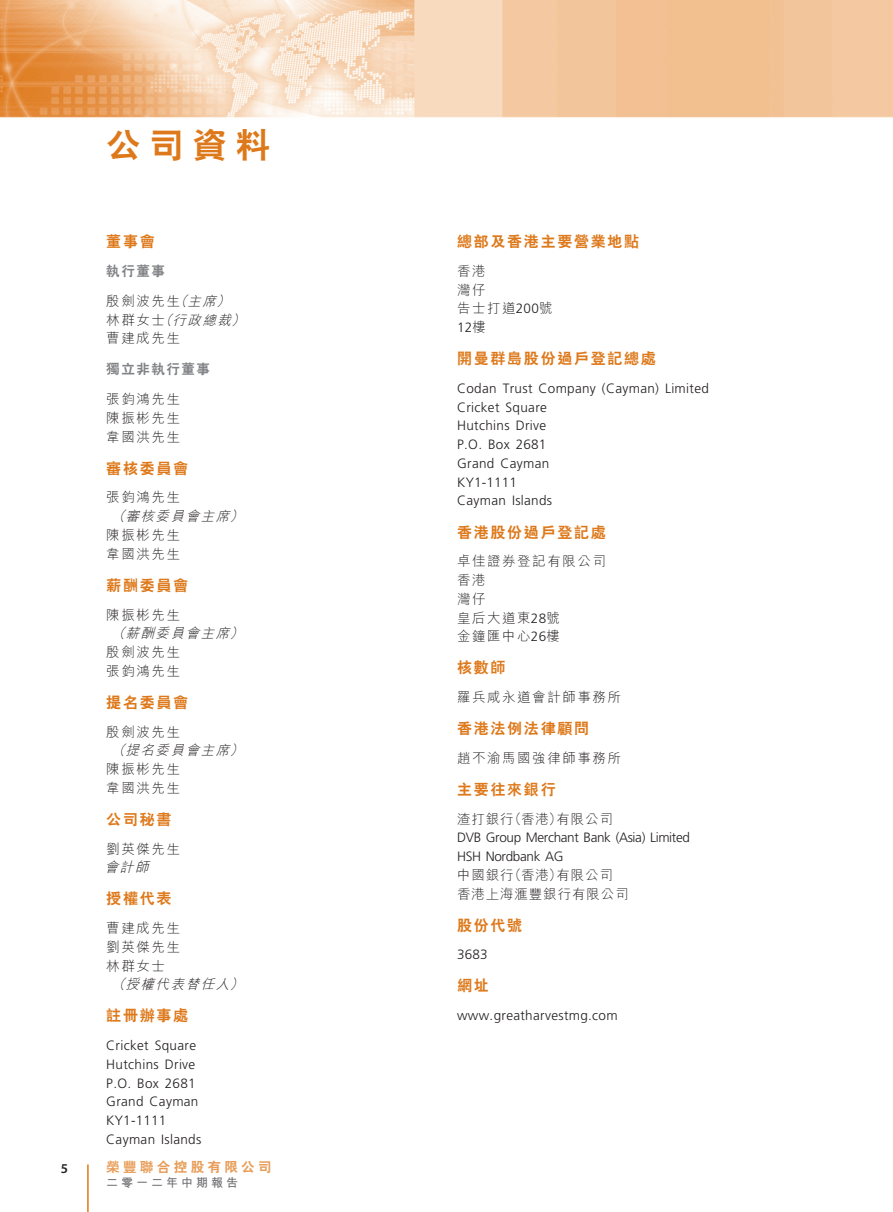
<style>
.page{position:relative;width:893px;height:1212px;background:#fff}
.page>*{position:absolute;margin:0;border:0;box-sizing:border-box;transform-origin:0 0}
.t1{font:800 34.5px "C Hei 2 HK";color:#de791b}
._04___H2{font:800 15px "C Hei 2 HK";letter-spacing:.115em;color:#de791b}
._11_P0{font:300 13.5px/18.8px "Frutiger LT Std";letter-spacing:.025em;color:#231f20}
._11_P0-2{font:300 13.5px/18.8px "M Hei HK";letter-spacing:.115em;color:#231f20}
._11_P0-3{font:300 13.5px/18.8px "Frutiger LT Std";letter-spacing:-.025em;color:#231f20}
._11_P0-4{font:italic 300 13.5px "M Hei HK";color:#231f20}
._05_____H3{font:800 13.5px "C Hei 2 HK";letter-spacing:.115em;color:#808285}
.t2{font:800 13.5px "C Hei 2 HK";letter-spacing:.25em;color:#e89c57}
.t3{font:600 13.5px "Myriad Pro";color:#231f20}
.t4{font:700 12px "M Hei HK";letter-spacing:.25em;color:#6c6d70}
.s1{font-style:italic}
.s2{font-family:"Frutiger LT Std"}
.s3{font-family:"M Hei HK"}
</style>
<div class="page">
<img style="left:0;top:0;width:893px;height:118px">
<hr style="left:87px;top:1164px;width:2px;height:48px;background:#de791b">
<p class="t3" style="left:61px;top:1160px;width:9px">5</p>
<p class="t1" style="left:106px;top:123px;width:165px">公司資料</p>
<p class="_04___H2" style="left:106px;top:232px;width:50px">董事會</p>
<p class="_05_____H3" style="left:106px;top:262px;width:60px">執行董事</p>
<p class="_11_P0-2" style="left:106px;top:291px;width:101px">殷劍波先生<span class="s1">主</span></p>
<p class="_11_P0-4" style="left:174px;top:291px;width:20px">（</p>
<p class="_11_P0-4" style="left:216px;top:291px;width:20px">(</p>
<p class="_11_P0-4" style="left:202px;top:291px;width:20px">席</p>
<p class="_11_P0-4" style="left:159px;top:310px;width:20px">（</p>
<p class="_11_P0-2" style="left:106px;top:329px;width:75px">曹建成先生</p>
<p class="_05_____H3" style="left:106px;top:360px;width:105px">獨立非執行董事</p>
<p class="_11_P0-2" style="left:106px;top:389px;width:75px">張鈞鴻先生</p>
<p class="_11_P0-2" style="left:106px;top:408px;width:75px">陳振彬先生</p>
<p class="_11_P0-2" style="left:106px;top:427px;width:75px">韋國洪先生</p>
<p class="_04___H2" style="left:106px;top:458px;width:83px">審核委員會</p>
<p class="_11_P0-2" style="left:126px;top:488px;width:56px;text-indent:-19px">張鈞鴻先生<span class="s1">審核委</span></p>
<p class="_11_P0-2" style="left:106px;top:310px;width:60px">林群女士</p>
<p class="_11_P0-4" style="left:231px;top:310px;width:20px">(</p>
<p class="_11_P0-4" style="left:172px;top:310px;width:65px">行政總裁</p>
<p class="_11_P0-4" style="left:112px;top:507px;width:20px">（</p>
<p class="_11_P0-4" style="left:171px;top:507px;width:79px">員會主 (</p>
<p class="_11_P0-4" style="left:216px;top:507px;width:20px">席</p>
<p class="_11_P0-2" style="left:106px;top:525px;width:75px">陳振彬先生</p>
<p class="_11_P0-2" style="left:106px;top:544px;width:75px">韋國洪先生</p>
<p class="_04___H2" style="left:106px;top:575px;width:83px">薪酬委員會</p>
<p class="_11_P0-2" style="left:106px;top:605px;width:75px;text-align:center">陳振彬先生<span class="s1">薪酬</span></p>
<p class="_11_P0-4" style="left:112px;top:624px;width:20px">（</p>
<p class="_11_P0-4" style="left:156px;top:624px;width:94px">委員會主 (</p>
<p class="_11_P0-4" style="left:216px;top:624px;width:20px">席</p>
<p class="_11_P0-2" style="left:106px;top:642px;width:75px">殷劍波先生</p>
<p class="_11_P0-2" style="left:106px;top:661px;width:75px">張鈞鴻先生</p>
<p class="_04___H2" style="left:106px;top:692px;width:83px">提名委員會</p>
<p class="_11_P0-2" style="left:106px;top:722px;width:75px;text-align:center">殷劍波先生<span class="s1">提名</span></p>
<p class="_11_P0-4" style="left:112px;top:741px;width:20px">（</p>
<p class="_11_P0-4" style="left:156px;top:741px;width:94px">委員會主 (</p>
<p class="_11_P0-4" style="left:216px;top:741px;width:20px">席</p>
<p class="_11_P0-2" style="left:106px;top:759px;width:75px">陳振彬先生</p>
<p class="_11_P0-2" style="left:106px;top:778px;width:75px">韋國洪先生</p>
<p class="_04___H2" style="left:106px;top:809px;width:67px">公司秘書</p>
<p class="_11_P0-2" style="left:105px;top:839px;width:77px">劉英傑先生<span class="s1">會計師</span></p>
<p class="_04___H2" style="left:106px;top:889px;width:67px">授權代表</p>
<p class="_11_P0-2" style="left:106px;top:918px;width:75px">曹建成先生</p>
<p class="_11_P0-2" style="left:106px;top:937px;width:75px">劉英傑先生</p>
<p class="_11_P0-2" style="left:126px;top:956px;width:65px;text-indent:-19px">林群女士<br><span class="s1">授權代表</span></p>
<p class="_11_P0-4" style="left:112px;top:975px;width:20px">（</p>
<p class="_11_P0-4" style="left:186px;top:975px;width:20px">替</p>
<p class="_11_P0-4" style="left:229px;top:975px;width:20px">(</p>
<p class="_11_P0-4" style="left:201px;top:975px;width:35px">任人</p>
<p class="_04___H2" style="left:106px;top:1006px;width:83px">註冊辦事處</p>
<p class="_11_P0" style="left:106px;top:1036px;width:97px">Cricket Square<br>Hutchins Drive<br>P.O. Box 2681<br>Grand Cayman<br>KY1-1111<br>Cayman Islands</p>
<p class="t2" style="left:106px;top:1158px;width:167px">榮豐聯合控股有限公司</p>
<p class="t4" style="left:106px;top:1173px;width:133px">二零一二年中期報告</p>
<p class="_04___H2" style="left:457px;top:232px;width:184px">總部及香港主要營業地點</p>
<p class="_11_P0-2" style="left:457px;top:261px;width:97px">香港<br>灣仔<br>告士打道<span class="s2">200</span>號<br><span class="s2">12</span>樓</p>
<p class="_04___H2" style="left:457px;top:349px;width:200px">開曼群島股份過戶登記總處</p>
<p class="_11_P0" style="left:457px;top:379px;width:253px">Codan Trust Company )Cayman( Limited<br>Cricket Square<br>Hutchins Drive<br>P.O. Box 2681<br>Grand Cayman<br>KY1-1111<br>Cayman Islands</p>
<p class="_04___H2" style="left:457px;top:522px;width:150px">香港股份過戶登記處</p>
<p class="_11_P0-2" style="left:457px;top:551px;width:150px">卓佳證券登記有限公司香港<br>灣仔<br>皇后大道東<span class="s2">28</span>號<br>金鐘匯中心<span class="s2">26</span>樓</p>
<p class="_04___H2" style="left:457px;top:658px;width:50px">核數師</p>
<p class="_11_P0-2" style="left:457px;top:687px;width:165px">羅兵咸永道會計師事務所</p>
<p class="_04___H2" style="left:457px;top:718px;width:133px">香港法例法律顧問</p>
<p class="_11_P0-2" style="left:457px;top:748px;width:165px">趙不渝馬國強律師事務所</p>
<p class="_04___H2" style="left:457px;top:779px;width:100px">主要往來銀行</p>
<p class="_11_P0-3" style="left:457px;top:810px;width:234px"><span class="s3">渣打銀行)香港(有限公司<br></span>DVB Group Merchant Bank )Asia( Limited<br>HSH Nordbank AG<br><span class="s3">中國銀行)香港(有限公司<br>香港上海滙豐銀行有限公司</span></p>
<p class="_04___H2" style="left:457px;top:915px;width:67px">股份代號</p>
<p class="_11_P0" style="left:457px;top:945px;width:32px">3683</p>
<p class="_04___H2" style="left:457px;top:976px;width:33px">網址</p>
<p class="_11_P0" style="left:457px;top:1006px;width:162px">www.greatharvestmg.com</p>
</div>
